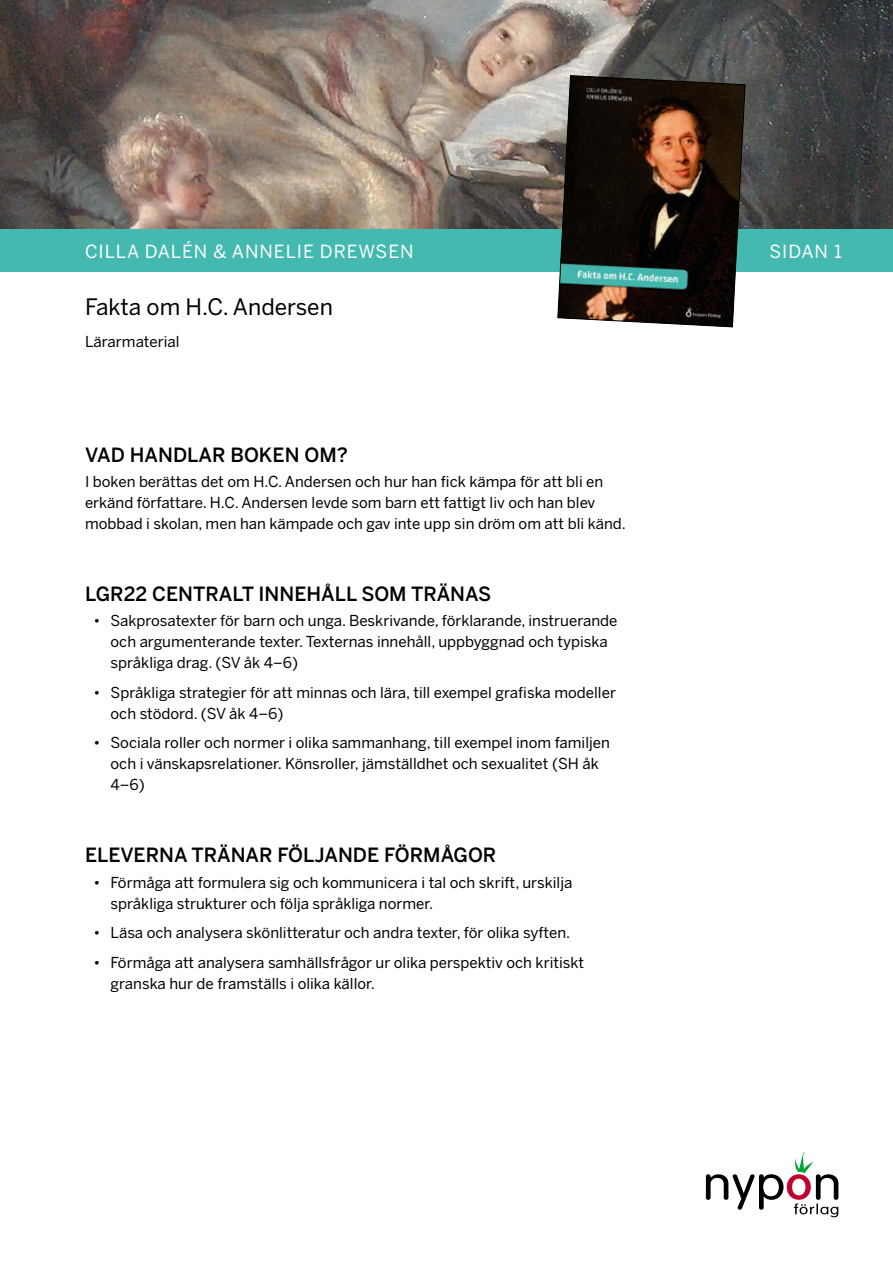
<style>
.page{position:relative;width:893px;height:1263px;background:#fff}
.page>*{position:absolute;margin:0;border:0;box-sizing:border-box;transform-origin:0 0}
.t1{font:22.5px "Benton Sans";color:#000}
.t2{font:500 19.5px "Benton Sans";color:#000}
.t3{font:18px "Benton Sans";letter-spacing:.05em;color:#fff}
.t4{font:15px/21px "Benton Sans";color:#000}
</style>
<div class="page">
<img style="left:0;top:0;width:893px;height:230px">
<div style="left:0;top:230px;width:893px;height:42px;background:#44b9b0"></div>
<img style="left:557px;top:75px;width:189px;height:253px">
<svg style="left:706px;top:1152px;width:132px;height:65px"></svg>
<p class="t3" style="left:85px;top:241px;width:330px">CILLA DALÉN &amp; ANNELIE DREWSEN</p>
<h1 class="t1" style="left:85px;top:294px;width:249px">Fakta om H.C. Andersen</h1>
<p class="t4" style="left:85px;top:331px;width:96px">Lärarmaterial</p>
<h2 class="t2" style="left:85px;top:443px;width:264px">VAD HANDLAR BOKEN OM?</h2>
<p class="t4" style="left:85px;top:471px;width:542px">I boken berättas det om H.C. Andersen och hur han fick kämpa för att bli en erkänd författare. H.C. Andersen levde som barn ett fattigt liv och han blev mobbad i skolan, men han kämpade och gav inte upp sin dröm om att bli känd.</p>
<h2 class="t2" style="left:85px;top:582px;width:408px">LGR22 CENTRALT INNEHÅLL SOM TRÄNAS</h2>
<p class="t4" style="left:111px;top:610px;width:508px;text-indent:-17px">• Sakprosatexter för barn och unga. Beskrivande, förklarande, instruerande och argumenterande texter. Texternas innehåll, uppbyggnad och typiska språkliga drag. (SV åk 4–6)</p>
<p class="t4" style="left:111px;top:682px;width:507px;text-indent:-17px">• Språkliga strategier för att minnas och lära, till exempel grafiska modeller och stödord. (SV åk 4–6)</p>
<p class="t4" style="left:111px;top:732px;width:501px;text-indent:-17px">• Sociala roller och normer i olika sammanhang, till exempel inom familjen och i vänskapsrelationer. Könsroller, jämställdhet och sexualitet (SH åk<br>4–6)</p>
<h2 class="t2" style="left:85px;top:843px;width:413px">ELEVERNA TRÄNAR FÖLJANDE FÖRMÅGOR</h2>
<p class="t4" style="left:111px;top:872px;width:463px;text-indent:-17px">• Förmåga att formulera sig och kommunicera i tal och skrift, urskilja språkliga strukturer och följa språkliga normer.</p>
<p class="t4" style="left:94px;top:922px;width:478px">• Läsa och analysera skönlitteratur och andra texter, för olika syften.</p>
<p class="t4" style="left:111px;top:952px;width:475px;text-indent:-17px">• Förmåga att analysera samhällsfrågor ur olika perspektiv och kritiskt granska hur de framställs i olika källor.</p>
<p class="t3" style="left:769px;top:241px;width:74px">SIDAN 1</p>
</div>
